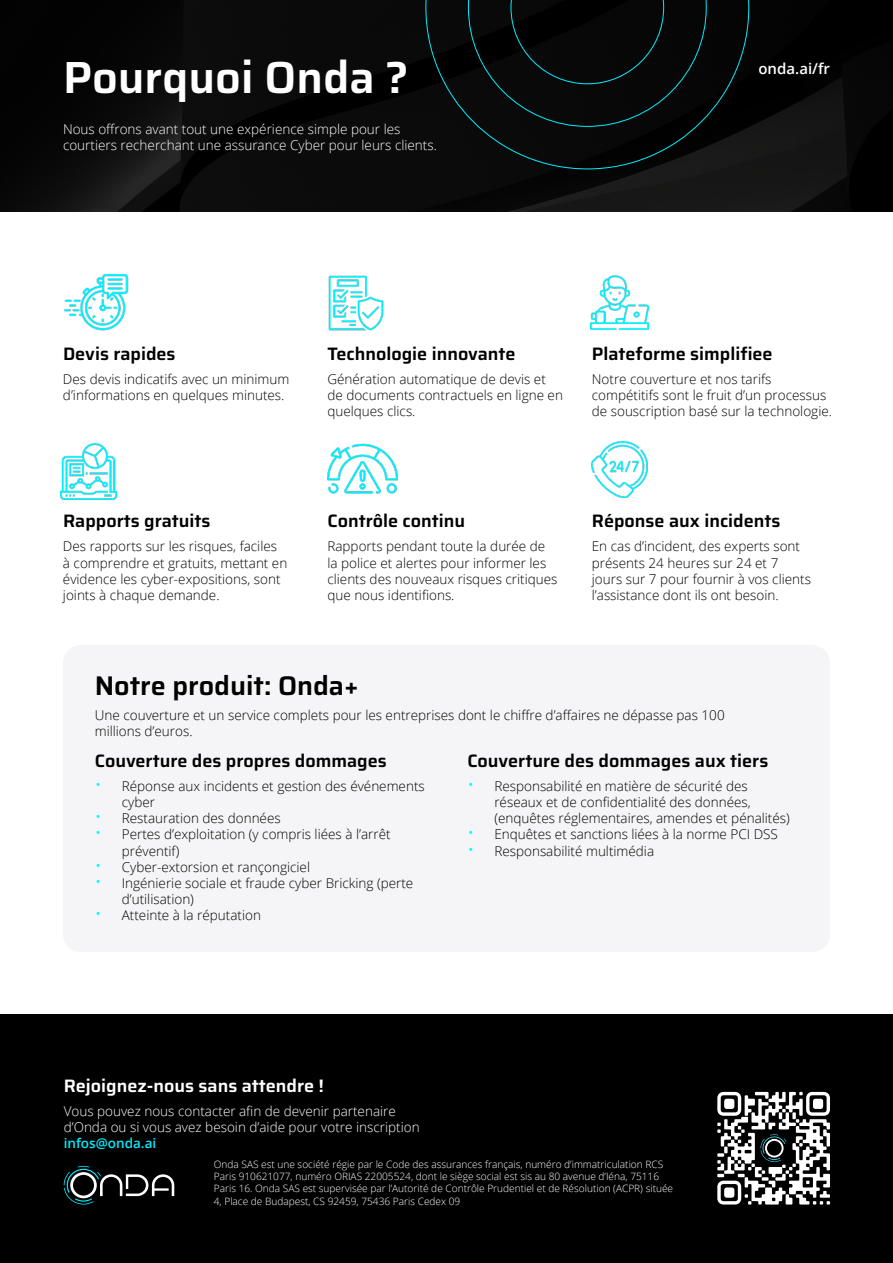
<style>
.page{position:relative;width:893px;height:1263px;background:#fff}
.page>*{position:absolute;margin:0;border:0;box-sizing:border-box;transform-origin:0 0}
.t1{font:600 45px "Saira";color:#fff}
.t2{font:600 27px "Saira";color:#000}
.t3{font:600 18px "Saira";color:#000}
.t4{font:600 18px "Saira";color:#fff}
.t5{font:600 15px "Open Sans";color:#fff}
.t6{font:300 13.5px/16.2px "Open Sans";color:#000}
.t7{font:300 13.5px/16.2px "Open Sans";color:#fff}
.t8{font:600 13.5px "Open Sans";color:#01ecfd}
.t9{font:300 10.05px/12.1px "Open Sans";color:#fff}
.s1{font-size:18px;color:#0ff}
</style>
<div class="page">
<div style="left:63px;top:645px;width:767px;height:307px;background:#f5f5f7;border-radius:18px"></div>
<svg style="left:0;top:0;width:893px;height:212px;background:#0a0a0a"></svg>
<svg style="left:426px;top:0;width:323px;height:169px;background:#070b0b"></svg>
<img style="left:64px;top:274px;width:64px;height:57px">
<img style="left:590px;top:275px;width:58px;height:55px">
<img style="left:328px;top:275px;width:56px;height:56px">
<img style="left:327px;top:443px;width:71px;height:51px">
<img style="left:61px;top:444px;width:55px;height:56px">
<img style="left:592px;top:442px;width:55px;height:55px">
<div style="left:0;top:1014px;width:893px;height:249px;background:#000"></div>
<svg style="left:64px;top:1166px;width:110px;height:38px"></svg>
<svg style="left:717px;top:1092px;width:113px;height:112px"></svg>
<h1 class="t1" style="left:63px;top:41px;width:347px">Pourquoi Onda ?</h1>
<p class="t7" style="left:63px;top:121px;width:375px">Nous offrons avant tout une expérience simple pour les courtiers recherchant une assurance Cyber pour leurs clients.</p>
<p class="t5" style="left:758px;top:58px;width:73px">onda.ai/fr</p>
<h3 class="t3" style="left:63px;top:339px;width:114px">Devis rapides</h3>
<p class="t6" style="left:63px;top:370px;width:228px">Des devis indicatifs avec un minimum d’informations en quelques minutes.</p>
<h3 class="t3" style="left:327px;top:339px;width:190px">Technologie innovante</h3>
<p class="t6" style="left:327px;top:370px;width:237px">Génération automatique de devis et de documents contractuels en ligne en quelques clics.</p>
<h3 class="t3" style="left:592px;top:339px;width:182px">Plateforme simplifiee</h3>
<p class="t6" style="left:592px;top:370px;width:242px">Notre couverture et nos tarifs compétitifs sont le fruit d’un processus de souscription basé sur la technologie.</p>
<h3 class="t3" style="left:63px;top:506px;width:149px">Rapports gratuits</h3>
<h3 class="t3" style="left:327px;top:506px;width:139px">Contrôle continu</h3>
<h3 class="t3" style="left:592px;top:506px;width:190px">Réponse aux incidents</h3>
<p class="t6" style="left:63px;top:538px;width:226px">Des rapports sur les risques, faciles à comprendre et gratuits, mettant en évidence les cyber-expositions, sont joints à chaque demande.</p>
<p class="t6" style="left:327px;top:538px;width:232px">Rapports pendant toute la durée de la police et alertes pour informer les clients des nouveaux risques critiques que nous identifions.</p>
<p class="t6" style="left:592px;top:538px;width:221px">En cas d’incident, des experts sont présents 24 heures sur 24 et 7 jours sur 7 pour fournir à vos clients l’assistance dont ils ont besoin.</p>
<h2 class="t2" style="left:95px;top:664px;width:266px">Notre produit: Onda+</h2>
<p class="t6" style="left:95px;top:706px;width:631px">Une couverture et un service complets pour les entreprises dont le chiffre d’affaires ne dépasse pas 100 millions d’euros.</p>
<h3 class="t3" style="left:95px;top:746px;width:293px">Couverture des propres dommages</h3>
<h3 class="t3" style="left:467px;top:746px;width:302px">Couverture des dommages aux tiers</h3>
<p class="t6" style="left:122px;top:777px;width:305px;text-indent:-27px"><span class="s1">•</span> Réponse aux incidents et gestion des événements cyber</p>
<p class="t6" style="left:95px;top:810px;width:187px"><span class="s1">•</span> Restauration des données</p>
<p class="t6" style="left:122px;top:826px;width:270px;text-indent:-27px"><span class="s1">•</span> Pertes d’exploitation (y compris liées à l’arrêt préventif)</p>
<p class="t6" style="left:95px;top:858px;width:217px"><span class="s1">•</span> Cyber-extorsion et rançongiciel</p>
<p class="t6" style="left:122px;top:875px;width:293px;text-indent:-27px"><span class="s1">•</span> Ingénierie sociale et fraude cyber Bricking (perte d’utilisation)</p>
<p class="t6" style="left:95px;top:907px;width:168px"><span class="s1">•</span> Atteinte à la réputation</p>
<p class="t6" style="left:494px;top:777px;width:297px;text-indent:-27px"><span class="s1">•</span> Responsabilité en matière de sécurité des réseaux et de confidentialité des données, (enquêtes réglementaires, amendes et pénalités)</p>
<p class="t6" style="left:467px;top:826px;width:312px"><span class="s1">•</span> Enquêtes et sanctions liées à la norme PCI DSS</p>
<p class="t6" style="left:467px;top:842px;width:188px"><span class="s1">•</span> Responsabilité multimédia</p>
<h3 class="t4" style="left:64px;top:1071px;width:262px">Rejoignez-nous sans attendre !</h3>
<p class="t7" style="left:64px;top:1103px;width:357px">Vous pouvez nous contacter afin de devenir partenaire d’Onda ou si vous avez besoin d’aide pour votre inscription</p>
<p class="t8" style="left:64px;top:1134px;width:94px">infos@onda.ai</p>
<p class="t9" style="left:214px;top:1158px;width:461px">Onda SAS est une société régie par le Code des assurances français, numéro d’immatriculation RCS Paris 910621077, numéro ORIAS 22005524, dont le siège social est sis au 80 avenue d’Iéna, 75116<br>Paris 16. Onda SAS est supervisée par l’Autorité de Contrôle Prudentiel et de Résolution (ACPR) située 4, Place de Budapest, CS 92459, 75436 Paris Cedex 09</p>
</div>
